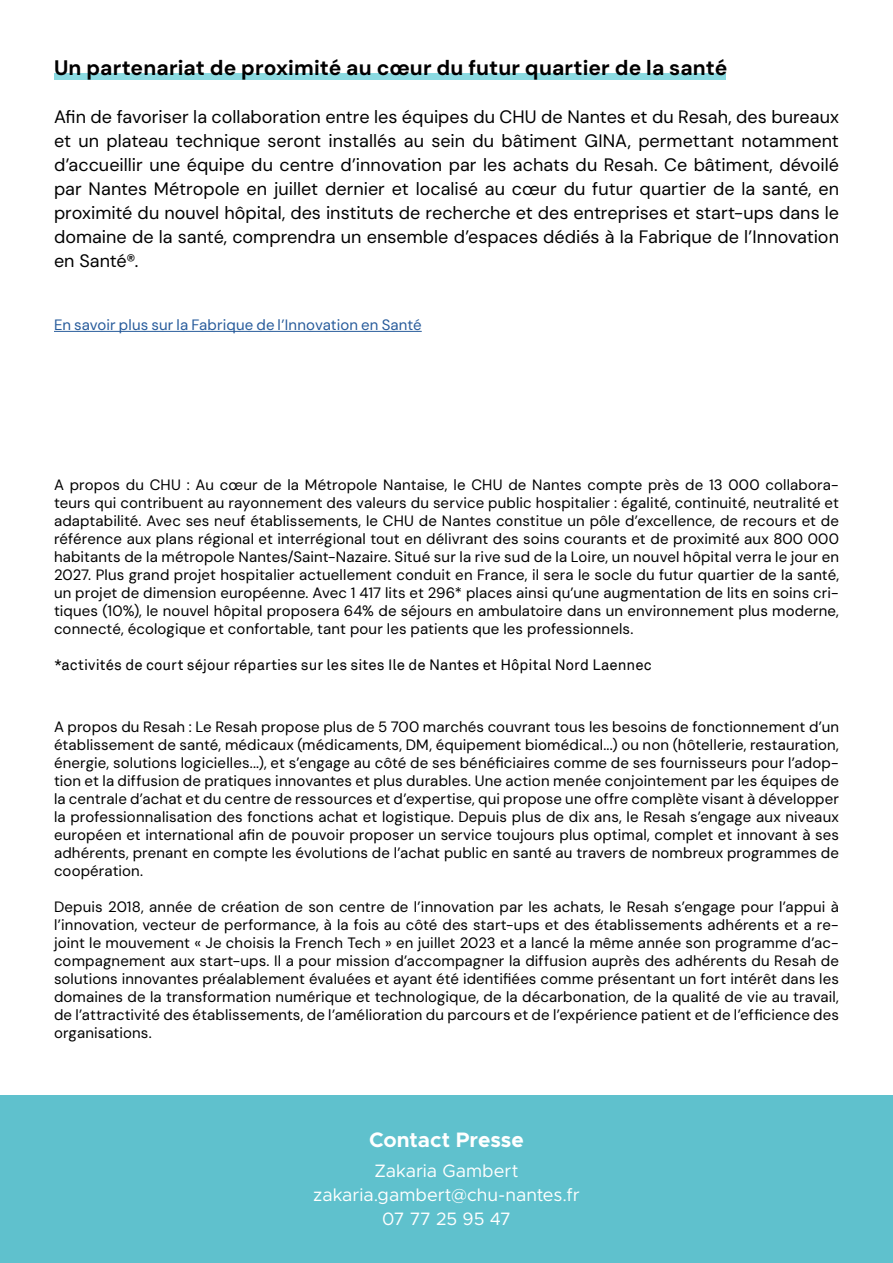
<style>
.page{position:relative;width:893px;height:1263px;background:#fff}
.page>*{position:absolute;margin:0;border:0;box-sizing:border-box;transform-origin:0 0}
.t1{font:700 21px "DM Sans";letter-spacing:.005em;color:#000}
.t2{font:700 21px "Metropolis";letter-spacing:-.005em;color:#fff}
.t3{font:18px/24px "DM Sans";color:#000;text-align:justify}
.t4{font:18px/24px "Metropolis";letter-spacing:-.005em;color:#fff;text-align:center}
.t5{font:15px/18px "DM Sans";letter-spacing:.01em;color:#000;text-align:justify}
.t6{font:15px "Akkurat";color:#000}
.t7{font:15px "DM Sans";letter-spacing:.01em;color:#275b9b}
</style>
<div class="page">
<div style="left:54px;top:73px;width:672px;height:7px;background:#8bdae1"></div>
<div style="left:0;top:1096px;width:893px;height:167px;background:#5fc1cd"></div>
<hr style="left:54px;top:331px;width:368px;height:1px;background:#275b9b">
<h1 class="t1" style="left:54px;top:54px;width:675px">Un partenariat de proximité au cœur du futur quartier de la santé</h1>
<p class="t3" style="left:54px;top:104px;width:786px">Afin de favoriser la collaboration entre les équipes du CHU de Nantes et du Resah, des bureaux et un plateau technique seront installés au sein du bâtiment GINA, permettant notamment d’accueillir une équipe du centre d’innovation par les achats du Resah. Ce bâtiment, dévoilé par Nantes Métropole en juillet dernier et localisé au cœur du futur quartier de la santé, en proximité du nouvel hôpital, des instituts de recherche et des entreprises et start-ups dans le domaine de la santé, comprendra un ensemble d’espaces dédiés à la Fabrique de l’Innovation en Santé®.</p>
<p class="t7" style="left:54px;top:315px;width:369px">En savoir plus sur la Fabrique de l’Innovation en Santé</p>
<p class="t5" style="left:54px;top:476px;width:786px">A propos du CHU : Au cœur de la Métropole Nantaise, le CHU de Nantes compte près de 13 000 collabora&shy;teurs qui contribuent au rayonnement des valeurs du service public hospitalier : égalité, continuité, neutralité et adaptabilité. Avec ses neuf établissements, le CHU de Nantes constitue un pôle d’excellence, de recours et de référence aux plans régional et interrégional tout en délivrant des soins courants et de proximité aux 800 000 habitants de la métropole Nantes/Saint-Nazaire. Situé sur la rive sud de la Loire, un nouvel hôpital verra le jour en 2027. Plus grand projet hospitalier actuellement conduit en France, il sera le socle du futur quartier de la santé, un projet de dimension européenne. Avec 1 417 lits et 296* places ainsi qu’une augmentation de lits en soins cri&shy;tiques (10%), le nouvel hôpital proposera 64% de séjours en ambulatoire dans un environnement plus moderne, connecté, écologique et confortable, tant pour les patients que les professionnels.</p>
<p class="t6" style="left:54px;top:656px;width:599px">*activités de court séjour réparties sur les sites Ile de Nantes et Hôpital Nord Laennec</p>
<p class="t5" style="left:54px;top:718px;width:786px">A propos du Resah : Le Resah propose plus de 5 700 marchés couvrant tous les besoins de fonctionnement d’un établissement de santé, médicaux (médicaments, DM, équipement biomédical...) ou non (hôtellerie, restauration, énergie, solutions logicielles...), et s’engage au côté de ses bénéficiaires comme de ses fournisseurs pour l’adop&shy;tion et la diffusion de pratiques innovantes et plus durables. Une action menée conjointement par les équipes de la centrale d’achat et du centre de ressources et d’expertise, qui propose une offre complète visant à développer la professionnalisation des fonctions achat et logistique. Depuis plus de dix ans, le Resah s’engage aux niveaux européen et international afin de pouvoir proposer un service toujours plus optimal, complet et innovant à ses adhérents, prenant en compte les évolutions de l’achat public en santé au travers de nombreux programmes de coopération.</p>
<p class="t5" style="left:54px;top:898px;width:786px">Depuis 2018, année de création de son centre de l’innovation par les achats, le Resah s’engage pour l’appui à l’innovation, vecteur de performance, à la fois au côté des start-ups et des établissements adhérents et a re&shy;joint le mouvement « Je choisis la French Tech » en juillet 2023 et a lancé la même année son programme d’ac&shy;compagnement aux start-ups. Il a pour mission d’accompagner la diffusion auprès des adhérents du Resah de solutions innovantes préalablement évaluées et ayant été identifiées comme présentant un fort intérêt dans les domaines de la transformation numérique et technologique, de la décarbonation, de la qualité de vie au travail, de l’attractivité des établissements, de l’amélioration du parcours et de l’expérience patient et de l’efficience des organisations.</p>
<h1 class="t2" style="left:369px;top:1126px;width:156px">Contact Presse</h1>
<p class="t4" style="left:313px;top:1158px;width:268px">Zakaria Gambert zakaria.gambert@chu-nantes.fr<br>07 77 25 95 47</p>
</div>
